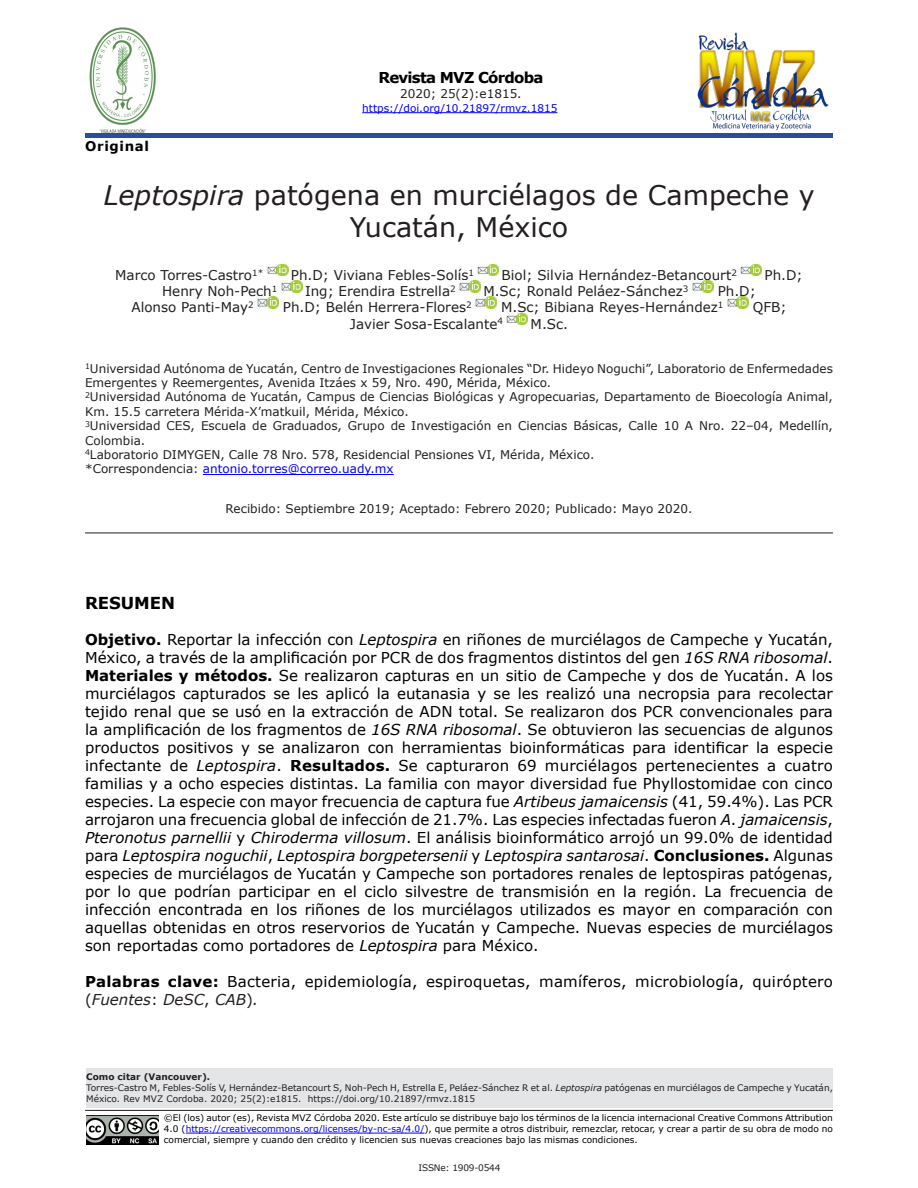
<style>
.page{position:relative;width:918px;height:1188px;background:#fff}
.page>*{position:absolute;margin:0;border:0;box-sizing:border-box;transform-origin:0 0}
.T1{font:27px/32.4px "Verdana";color:#231f20;text-align:center}
.t1{font:700 16.5px "Verdana";color:#000}
.t2{font:15px/18px "Verdana";letter-spacing:.015em;color:#000;text-align:justify}
.t3{font:700 15px "Verdana";letter-spacing:-.05em;color:#000}
.Autores{font:13.5px "Verdana";color:#231f20}
.t4{font:700 13.35px "Verdana";letter-spacing:.05em;color:#000}
.Filiación{font:12px/14.4px "Verdana";color:#231f20}
.Recibido{font:12px "Verdana";color:#231f20}
.Filiación-2{font:12px "Verdana";color:#00f}
.t5{font:10.5px "Verdana";color:#00f}
.t6{font:9px/10.8px "Verdana";color:#000;text-align:justify}
.t7{font:9px/10.8px "Verdana";color:#231f20}
.t8{font:9px "Verdana";letter-spacing:-.025em;color:#231f20}
.s1{font-style:italic}
.s2{color:#231f20}
.s3{font-weight:700}
.s4{font-style:italic;color:#231f20}
.s5{color:#00f}
</style>
<div class="page">
<hr style="left:85px;top:1110px;width:748px;height:1px;background:#231f20">
<div style="left:86px;top:1068px;width:747px;height:39px;background:#e4e5e7"></div>
<hr style="left:85px;top:134px;width:748px;height:4px;background:#274d9b">
<img style="left:697px;top:32px;width:132px;height:98px">
<hr style="left:186px;top:1133px;width:238px;height:1px;background:#00f">
<img style="left:86px;top:1116px;width:73px;height:29px">
<img style="left:89px;top:27px;width:67px;height:107px">
<hr style="left:362px;top:112px;width:195px;height:1px;background:#00f">
<hr style="left:203px;top:474px;width:191px;height:1px;background:#00f">
<svg style="left:740px;top:265px;width:22px;height:11px"></svg>
<svg style="left:692px;top:281px;width:21px;height:11px"></svg>
<svg style="left:257px;top:265px;width:45px;height:43px"></svg>
<svg style="left:459px;top:265px;width:40px;height:43px"></svg>
<svg style="left:727px;top:297px;width:21px;height:11px"></svg>
<svg style="left:506px;top:313px;width:22px;height:11px"></svg>
<hr style="left:85px;top:533px;width:748px;height:1px;background:#231f20">
<p class="t3" style="left:378px;top:66px;width:167px">Revista MVZ Córdoba</p>
<p class="Filiación" style="left:400px;top:86px;width:123px">2020; 25(2):e1815.</p>
<p class="t4" style="left:85px;top:137px;width:66px">Original</p>
<p class="t5" style="left:362px;top:101px;width:197px">https://doi.org/10.21897/rmvz.1815</p>
<p class="T1" style="left:103px;top:178px;width:713px"><span class="s1">Leptospira</span> patógena en murciélagos de Campeche y<br>Yucatán, México</p>
<p class="Autores" style="left:115px;top:266px;width:150px">Marco Torres-Castro<sup>1*</sup></p>
<p class="Autores" style="left:291px;top:266px;width:185px">Ph.D; Viviana Febles-Solís<sup>1</sup></p>
<p class="Autores" style="left:502px;top:266px;width:237px">Biol; Silvia Hernández-Betancourt<sup>2</sup></p>
<p class="Autores" style="left:765px;top:266px;width:40px">Ph.D;</p>
<p class="Autores" style="left:162px;top:282px;width:117px">Henry Noh-Pech<sup>1</sup></p>
<p class="Autores" style="left:305px;top:282px;width:152px">Ing; Erendira Estrella<sup>2</sup></p>
<p class="Autores" style="left:483px;top:282px;width:207px">M.Sc; Ronald Peláez-Sánchez<sup>3</sup></p>
<p class="Autores" style="left:718px;top:282px;width:40px">Ph.D;</p>
<p class="Autores" style="left:131px;top:298px;width:124px">Alonso Panti-May<sup>2</sup></p>
<p class="Autores" style="left:283px;top:298px;width:190px">Ph.D; Belén Herrera-Flores<sup>2</sup></p>
<p class="Autores" style="left:501px;top:298px;width:224px">M.Sc; Bibiana Reyes-Hernández<sup>1</sup></p>
<p class="Autores" style="left:753px;top:298px;width:35px">QFB;</p>
<p class="Autores" style="left:350px;top:314px;width:155px">Javier Sosa-Escalante<sup>4</sup></p>
<p class="Autores" style="left:531px;top:314px;width:39px">M.Sc.</p>
<p class="Filiación" style="left:85px;top:361px;width:749px"><sup>1</sup>Universidad Autónoma de Yucatán, Centro de Investigaciones Regionales “Dr. Hideyo Noguchi”, Laboratorio de Enfermedades<br>Emergentes y Reemergentes, Avenida Itzáes x 59, Nro. 490, Mérida, México.</p>
<p class="Filiación" style="left:85px;top:390px;width:749px"><sup>2</sup>Universidad Autónoma de Yucatán, Campus de Ciencias Biológicas y Agropecuarias, Departamento de Bioecología Animal,<br>Km. 15.5 carretera Mérida-X’matkuil, Mérida, México.</p>
<p class="Filiación" style="left:85px;top:419px;width:749px"><sup>3</sup>Universidad CES, Escuela de Graduados, Grupo de Investigación en Ciencias Básicas, Calle 10 A Nro. 22–04, Medellín,<br>Colombia.</p>
<p class="Filiación" style="left:85px;top:447px;width:511px"><sup>4</sup>Laboratorio DIMYGEN, Calle 78 Nro. 578, Residencial Pensiones VI, Mérida, México.</p>
<p class="Filiación-2" style="left:85px;top:461px;width:310px"><span class="s2">*Correspondencia:</span> antonio.torres@correo.uady.mx</p>
<p class="Recibido" style="left:226px;top:500px;width:468px">Recibido: Septiembre 2019; Aceptado: Febrero 2020; Publicado: Mayo 2020.</p>
<p class="t1" style="left:85px;top:591px;width:92px">RESUMEN</p>
<p class="t2" style="left:85px;top:630px;width:749px"><span class="s3">Objetivo.</span> Reportar la infección con <span class="s1">Leptospira</span> en riñones de murciélagos de Campeche y Yucatán, México, a través de la amplificación por PCR de dos fragmentos distintos del gen <span class="s1">16S RNA ribosomal</span>.<br><span class="s3">Materiales y métodos.</span> Se realizaron capturas en un sitio de Campeche y dos de Yucatán. A los murciélagos capturados se les aplicó la eutanasia y se les realizó una necropsia para recolectar tejido renal que se usó en la extracción de ADN total. Se realizaron dos PCR convencionales para la amplificación de los fragmentos de <span class="s1">16S RNA ribosomal</span>. Se obtuvieron las secuencias de algunos productos positivos y se analizaron con herramientas bioinformáticas para identificar la especie infectante de <span class="s1">Leptospira</span>. <span class="s3">Resultados.</span> Se capturaron 69 murciélagos pertenecientes a cuatro familias y a ocho especies distintas. La familia con mayor diversidad fue Phyllostomidae con cinco especies. La especie con mayor frecuencia de captura fue <span class="s1">Artibeus jamaicensis</span> (41, 59.4%). Las PCR arrojaron una frecuencia global de infección de 21.7%. Las especies infectadas fueron <span class="s1">A</span>. <span class="s1">jamaicensis</span>, <span class="s1">Pteronotus parnellii</span> y <span class="s1">Chiroderma villosum</span>. El análisis bioinformático arrojó un 99.0% de identidad para <span class="s1">Leptospira noguchii</span>, <span class="s1">Leptospira borgpetersenii</span> y <span class="s1">Leptospira santarosai</span>. <span class="s3">Conclusiones.</span> Algunas especies de murciélagos de Yucatán y Campeche son portadores renales de leptospiras patógenas, por lo que podrían participar en el ciclo silvestre de transmisión en la región. La frecuencia de infección encontrada en los riñones de los murciélagos utilizados es mayor en comparación con aquellas obtenidas en otros reservorios de Yucatán y Campeche. Nuevas especies de murciélagos son reportadas como portadores de <span class="s1">Leptospira</span> para México.</p>
<p class="t2" style="left:85px;top:972px;width:750px"><span class="s3">Palabras clave:</span> Bacteria, epidemiología, espiroquetas, mamíferos, microbiología, quiróptero <span class="s2">(</span><span class="s4">Fuentes</span><span class="s2">:</span> <span class="s4">DeSC</span><span class="s2">,</span> <span class="s4">CAB</span><span class="s2">)</span><span class="s4">.</span></p>
<p class="t7" style="left:86px;top:1071px;width:748px"><span class="s3">Como citar (Vancouver).<br></span>Torres-Castro M, Febles-Solís V, Hernández-Betancourt S, Noh-Pech H, Estrella E, Peláez-Sánchez R et al. <span class="s1">Leptospira</span> patógenas en murciélagos de Campeche y Yucatán,<br>México. Rev MVZ Cordoba. 2020; 25(2):e1815. https://doi.org/10.21897/rmvz.1815</p>
<p class="t6" style="left:164px;top:1113px;width:671px">©El (los) autor (es), Revista MVZ Córdoba 2020. Este artículo se distribuye bajo los términos de la licencia internacional Creative Commons Attribution 4.0 (<span class="s5">https://creativecommons.org/licenses/by-nc-sa/4.0/</span>), que permite a otros distribuir, remezclar, retocar, y crear a partir de su obra de modo no comercial, siempre y cuando den crédito y licencien sus nuevas creaciones bajo las mismas condiciones.</p>
<p class="t8" style="left:419px;top:1161px;width:83px">ISSNe: 1909-0544</p>
</div>
